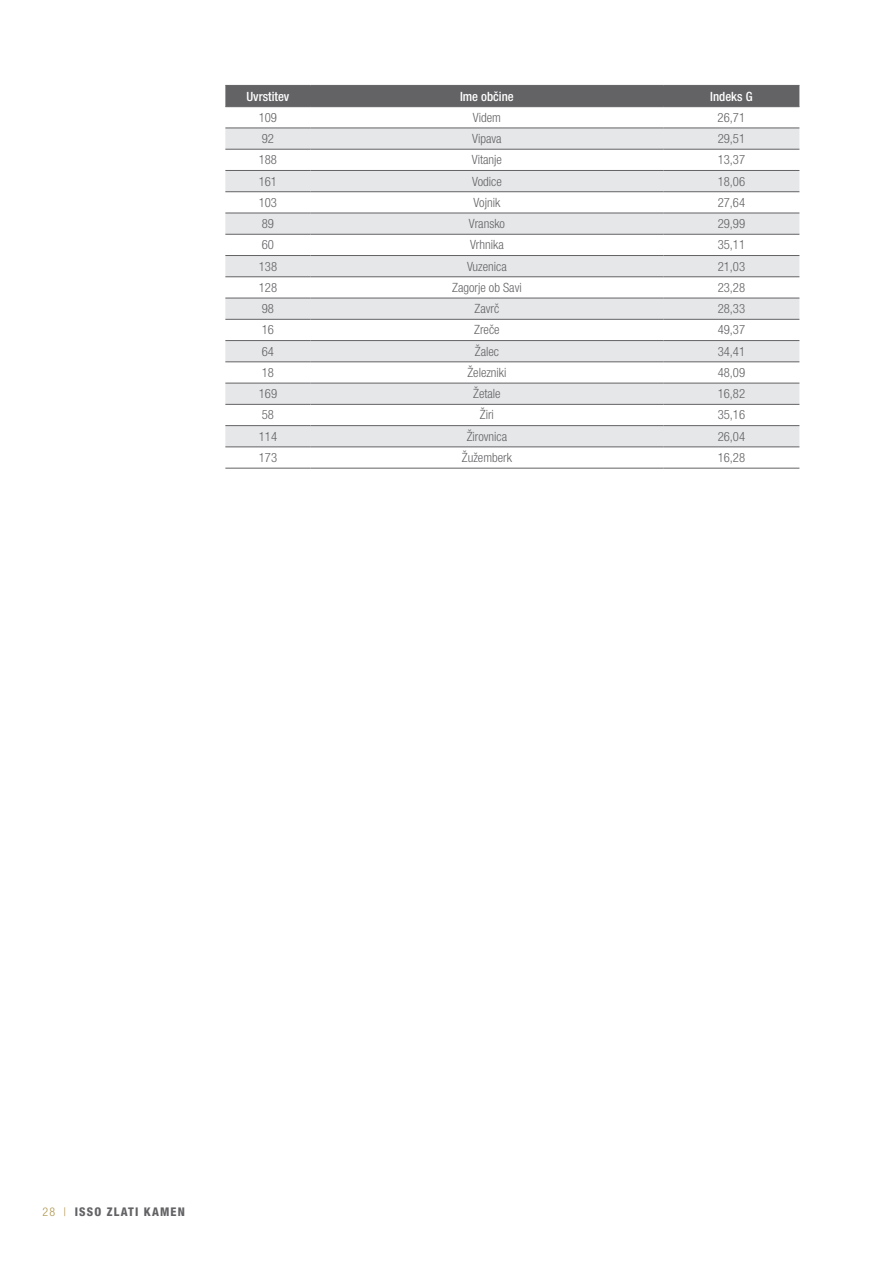
<style>
.page{position:relative;width:893px;height:1263px;background:#fff}
.page>*{position:absolute;margin:0;border:0;box-sizing:border-box;transform-origin:0 0}
.t1{font:300 condensed 12.75px "Helvetica Neue LT Pro";color:#636366}
.t2{font:500 condensed 12.75px "Helvetica Neue LT Pro";color:#fff}
.t3{font:800 condensed 12px "Helvetica Neue LT Pro";letter-spacing:.1em;color:#636366}
.s1{font-weight:300;color:#af974f}
</style>
<div class="page">
<div style="left:225px;top:86px;width:574px;height:20px;background:#636366"></div>
<svg style="left:225px;top:129px;width:574px;height:317px;fill:#e6e7e9"></svg>
<hr style="left:225px;top:85px;width:85px;height:1px;background:#636366">
<hr style="left:310px;top:85px;width:353px;height:1px;background:#636366">
<hr style="left:663px;top:85px;width:136px;height:1px;background:#636366">
<hr style="left:225px;top:106px;width:85px;height:1px;background:#636366">
<hr style="left:310px;top:106px;width:353px;height:1px;background:#636366">
<hr style="left:663px;top:106px;width:136px;height:1px;background:#636366">
<hr style="left:225px;top:128px;width:85px;height:1px;background:#636366">
<hr style="left:310px;top:128px;width:353px;height:1px;background:#636366">
<hr style="left:663px;top:128px;width:136px;height:1px;background:#636366">
<hr style="left:225px;top:149px;width:85px;height:1px;background:#636366">
<hr style="left:310px;top:149px;width:353px;height:1px;background:#636366">
<hr style="left:663px;top:149px;width:136px;height:1px;background:#636366">
<hr style="left:225px;top:170px;width:85px;height:1px;background:#636366">
<hr style="left:310px;top:170px;width:353px;height:1px;background:#636366">
<hr style="left:663px;top:170px;width:136px;height:1px;background:#636366">
<hr style="left:225px;top:191px;width:85px;height:1px;background:#636366">
<hr style="left:310px;top:191px;width:353px;height:1px;background:#636366">
<hr style="left:663px;top:191px;width:136px;height:1px;background:#636366">
<hr style="left:225px;top:213px;width:85px;height:1px;background:#636366">
<hr style="left:310px;top:213px;width:353px;height:1px;background:#636366">
<hr style="left:663px;top:213px;width:136px;height:1px;background:#636366">
<hr style="left:225px;top:234px;width:85px;height:1px;background:#636366">
<hr style="left:310px;top:234px;width:353px;height:1px;background:#636366">
<hr style="left:663px;top:234px;width:136px;height:1px;background:#636366">
<hr style="left:225px;top:255px;width:85px;height:1px;background:#636366">
<hr style="left:310px;top:255px;width:353px;height:1px;background:#636366">
<hr style="left:663px;top:255px;width:136px;height:1px;background:#636366">
<hr style="left:225px;top:276px;width:85px;height:1px;background:#636366">
<hr style="left:310px;top:276px;width:353px;height:1px;background:#636366">
<hr style="left:663px;top:276px;width:136px;height:1px;background:#636366">
<hr style="left:225px;top:298px;width:85px;height:1px;background:#636366">
<hr style="left:310px;top:298px;width:353px;height:1px;background:#636366">
<hr style="left:663px;top:298px;width:136px;height:1px;background:#636366">
<hr style="left:225px;top:319px;width:85px;height:1px;background:#636366">
<hr style="left:310px;top:319px;width:353px;height:1px;background:#636366">
<hr style="left:663px;top:319px;width:136px;height:1px;background:#636366">
<hr style="left:225px;top:340px;width:85px;height:1px;background:#636366">
<hr style="left:310px;top:340px;width:353px;height:1px;background:#636366">
<hr style="left:663px;top:340px;width:136px;height:1px;background:#636366">
<hr style="left:225px;top:361px;width:85px;height:1px;background:#636366">
<hr style="left:310px;top:361px;width:353px;height:1px;background:#636366">
<hr style="left:663px;top:361px;width:136px;height:1px;background:#636366">
<hr style="left:225px;top:383px;width:85px;height:1px;background:#636366">
<hr style="left:310px;top:383px;width:353px;height:1px;background:#636366">
<hr style="left:663px;top:383px;width:136px;height:1px;background:#636366">
<hr style="left:225px;top:404px;width:85px;height:1px;background:#636366">
<hr style="left:310px;top:404px;width:353px;height:1px;background:#636366">
<hr style="left:663px;top:404px;width:136px;height:1px;background:#636366">
<hr style="left:225px;top:425px;width:85px;height:1px;background:#636366">
<hr style="left:310px;top:425px;width:353px;height:1px;background:#636366">
<hr style="left:663px;top:425px;width:136px;height:1px;background:#636366">
<hr style="left:225px;top:446px;width:85px;height:1px;background:#636366">
<hr style="left:310px;top:446px;width:353px;height:1px;background:#636366">
<hr style="left:663px;top:446px;width:136px;height:1px;background:#636366">
<hr style="left:225px;top:468px;width:85px;height:1px;background:#636366">
<hr style="left:310px;top:468px;width:353px;height:1px;background:#636366">
<hr style="left:663px;top:468px;width:136px;height:1px;background:#636366">
<p class="t2" style="left:246px;top:88px;width:44px">Uvrstitev</p>
<p class="t2" style="left:460px;top:88px;width:55px">Ime občine</p>
<p class="t2" style="left:710px;top:88px;width:44px">Indeks G</p>
<p class="t1" style="left:259px;top:110px;width:20px">109</p>
<p class="t1" style="left:473px;top:110px;width:30px">Videm</p>
<p class="t1" style="left:718px;top:110px;width:29px">26,71</p>
<p class="t1" style="left:262px;top:131px;width:14px">92</p>
<p class="t1" style="left:472px;top:131px;width:31px">Vipava</p>
<p class="t1" style="left:718px;top:131px;width:29px">29,51</p>
<p class="t1" style="left:259px;top:153px;width:20px">188</p>
<p class="t1" style="left:472px;top:153px;width:32px">Vitanje</p>
<p class="t1" style="left:718px;top:153px;width:29px">13,37</p>
<p class="t1" style="left:259px;top:174px;width:20px">161</p>
<p class="t1" style="left:472px;top:174px;width:31px">Vodice</p>
<p class="t1" style="left:718px;top:174px;width:29px">18,06</p>
<p class="t1" style="left:259px;top:195px;width:20px">103</p>
<p class="t1" style="left:474px;top:195px;width:28px">Vojnik</p>
<p class="t1" style="left:718px;top:195px;width:29px">27,64</p>
<p class="t1" style="left:262px;top:216px;width:14px">89</p>
<p class="t1" style="left:469px;top:216px;width:38px">Vransko</p>
<p class="t1" style="left:718px;top:216px;width:29px">29,99</p>
<p class="t1" style="left:262px;top:238px;width:14px">60</p>
<p class="t1" style="left:470px;top:238px;width:35px">Vrhnika</p>
<p class="t1" style="left:718px;top:238px;width:29px">35,11</p>
<p class="t1" style="left:259px;top:259px;width:20px">138</p>
<p class="t1" style="left:467px;top:259px;width:41px">Vuzenica</p>
<p class="t1" style="left:718px;top:259px;width:29px">21,03</p>
<p class="t1" style="left:259px;top:280px;width:20px">128</p>
<p class="t1" style="left:452px;top:280px;width:71px">Zagorje ob Savi</p>
<p class="t1" style="left:718px;top:280px;width:29px">23,28</p>
<p class="t1" style="left:262px;top:301px;width:14px">98</p>
<p class="t1" style="left:474px;top:301px;width:26px">Zavrč</p>
<p class="t1" style="left:718px;top:301px;width:29px">28,33</p>
<p class="t1" style="left:262px;top:323px;width:14px">16</p>
<p class="t1" style="left:474px;top:323px;width:27px">Zreče</p>
<p class="t1" style="left:718px;top:323px;width:29px">49,37</p>
<p class="t1" style="left:262px;top:344px;width:14px">64</p>
<p class="t1" style="left:475px;top:344px;width:26px">Žalec</p>
<p class="t1" style="left:718px;top:344px;width:29px">34,41</p>
<p class="t1" style="left:262px;top:365px;width:14px">18</p>
<p class="t1" style="left:467px;top:365px;width:41px">Železniki</p>
<p class="t1" style="left:718px;top:365px;width:29px">48,09</p>
<p class="t1" style="left:259px;top:386px;width:20px">169</p>
<p class="t1" style="left:473px;top:386px;width:29px">Žetale</p>
<p class="t1" style="left:718px;top:386px;width:29px">16,82</p>
<p class="t1" style="left:262px;top:408px;width:14px">58</p>
<p class="t1" style="left:480px;top:408px;width:16px">Žiri</p>
<p class="t1" style="left:718px;top:408px;width:29px">35,16</p>
<p class="t1" style="left:259px;top:429px;width:20px">114</p>
<p class="t1" style="left:467px;top:429px;width:42px">Žirovnica</p>
<p class="t1" style="left:718px;top:429px;width:29px">26,04</p>
<p class="t1" style="left:259px;top:450px;width:20px">173</p>
<p class="t1" style="left:462px;top:450px;width:52px">Žužemberk</p>
<p class="t1" style="left:718px;top:450px;width:29px">16,28</p>
<p class="t3" style="left:43px;top:1204px;width:144px"><span class="s1">28 |</span> ISSO ZLATI KAMEN</p>
</div>
